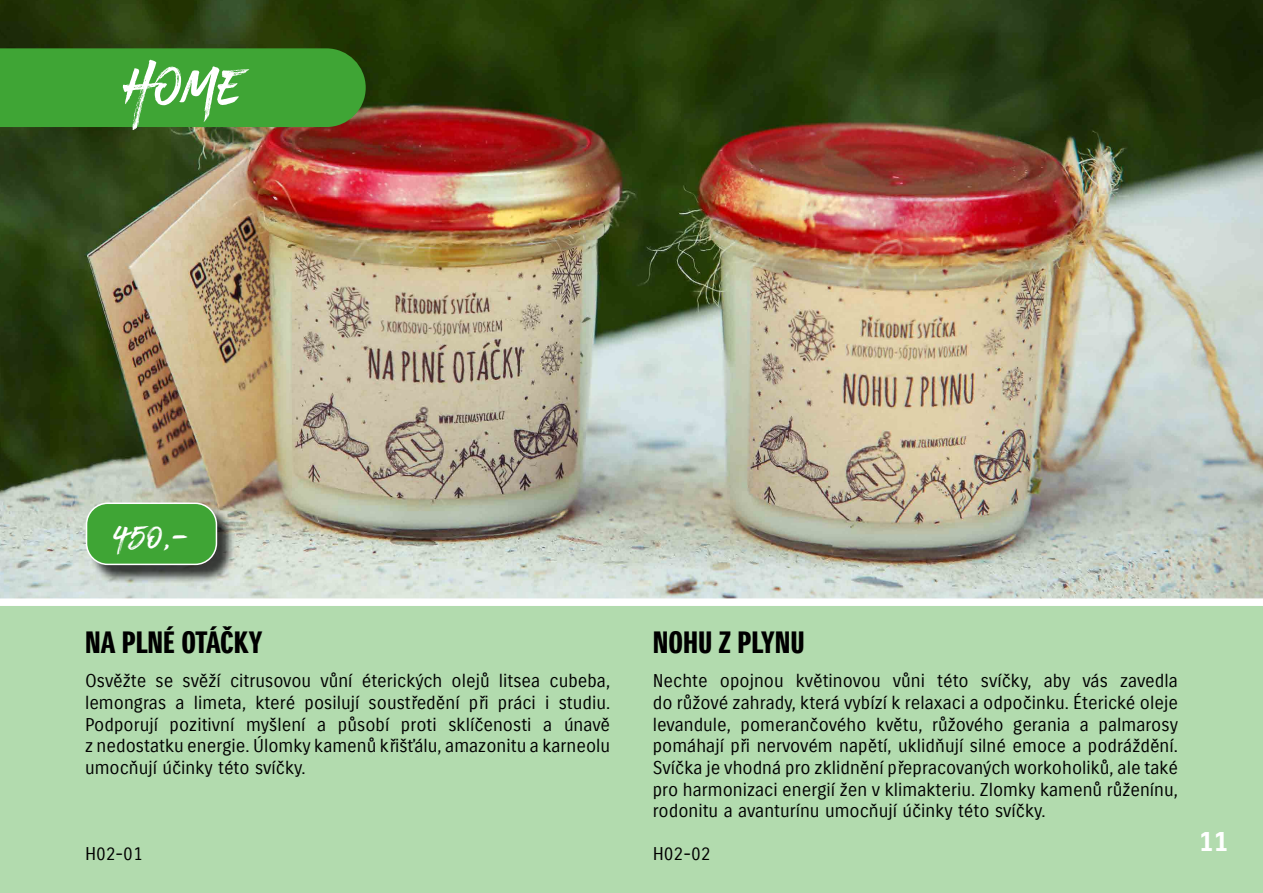
<style>
.page{position:relative;width:1263px;height:893px;background:#b2dbae}
.page>*{position:absolute;margin:0;border:0;box-sizing:border-box;transform-origin:0 0}
.t1{font:64.5px "BLACKHAWK";color:#fff}
.t2{font:37.5px "BLACKHAWK";color:#fff}
.t3{font:30px "Suzuki PRO Headline";color:#000}
.t4{font:27px "Suzuki PRO Bold";color:#fff}
.t5{font:18px/21.6px "Suzuki PRO Regular";color:#000;text-align:justify}
</style>
<div class="page">
<img style="left:0;top:0;width:1263px;height:606px">
<div style="left:88px;top:505px;width:148px;height:79px;background:#000;opacity:.75"></div>
<div style="left:87px;top:503px;width:129px;height:61px;background:#3fa535;border-radius:21px"></div>
<div style="left:86px;top:502px;width:131px;height:63px;border:2px solid #fff;border-radius:21px"></div>
<div style="left:0;top:48px;width:366px;height:79px;background:#3fa535"></div>
<h1 class="t1" style="left:123px;top:48px;width:118px">home</h1>
<h2 class="t2" style="left:113px;top:514px;width:77px">450,-</h2>
<h3 class="t3" style="left:85px;top:624px;width:179px">NA PLNÉ OTÁČKY</h3>
<p class="t5" style="left:85px;top:670px;width:527px">Osvěžte se svěží citrusovou vůní éterických olejů litsea cubeba, lemongras a limeta, které posilují soustředění při práci i studiu.<br>Podporují pozitivní myšlení a působí proti sklíčenosti a únavě z nedostatku energie. Úlomky kamenů křišťálu, amazonitu a karneolu umocňují účinky této svíčky.</p>
<p class="t5" style="left:85px;top:843px;width:59px">H02-01</p>
<h3 class="t3" style="left:653px;top:624px;width:154px">NOHU Z PLYNU</h3>
<p class="t5" style="left:653px;top:670px;width:527px">Nechte opojnou květinovou vůni této svíčky, aby vás zavedla do růžové zahrady, která vybízí k relaxaci a odpočinku. Éterické oleje levandule, pomerančového květu, růžového gerania a palmarosy pomáhají při nervovém napětí, uklidňují silné emoce a podráždění.<br>Svíčka je vhodná pro zklidnění přepracovaných workoholiků, ale také pro harmonizaci energií žen v klimakteriu. Zlomky kamenů růženínu, rodonitu a avanturínu umocňují účinky této svíčky.</p>
<p class="t5" style="left:653px;top:843px;width:59px">H02-02</p>
<h3 class="t4" style="left:1199px;top:825px;width:31px">11</h3>
</div>
